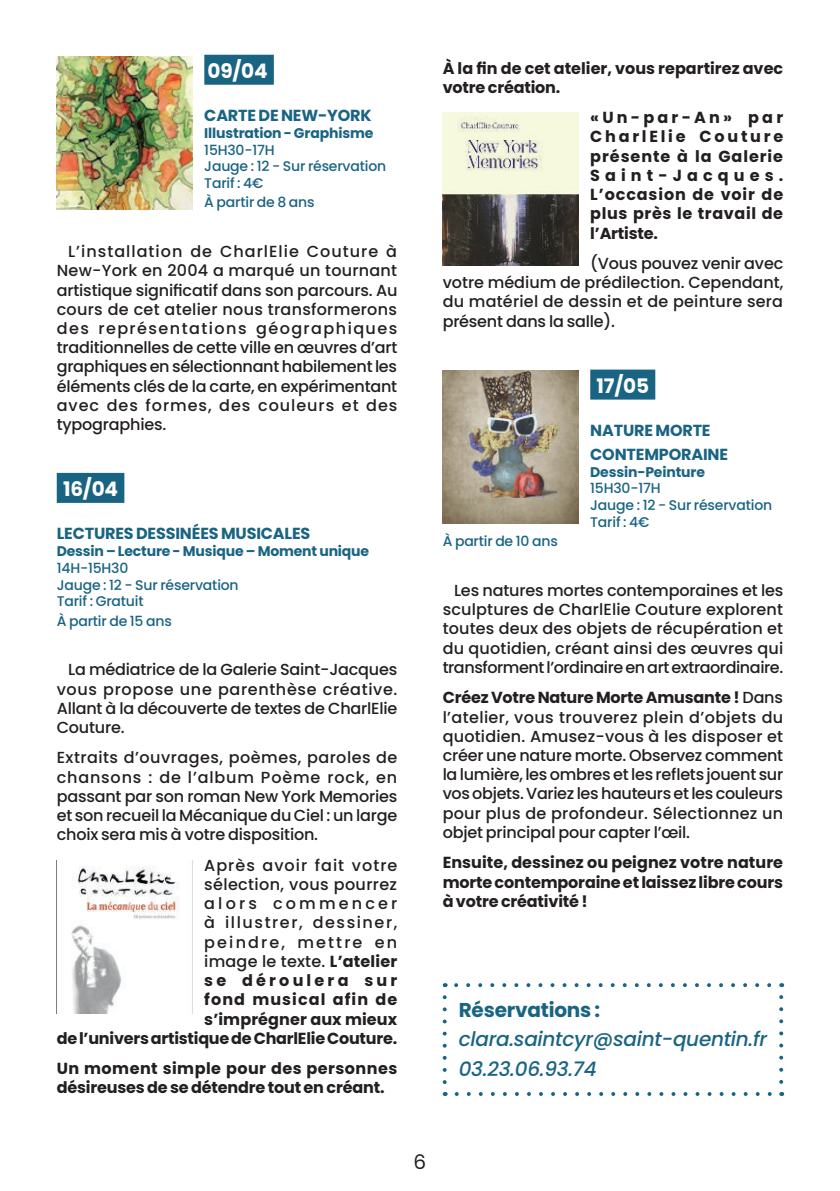
<style>
.page{position:relative;width:840px;height:1191px;background:#fff}
.page>*{position:absolute;margin:0;border:0;box-sizing:border-box;transform-origin:0 0}
.t1{font:italic 500 20px/29.6px "Poppins";letter-spacing:-.015em;color:#1a6483}
.t2{font:700 20px "Poppins";letter-spacing:-.01em;color:#fff}
.t3{font:700 20px "Poppins";letter-spacing:-.01em;color:#1a6483}
.t4{font:20px "Poppins";color:#231f20}
.t5{font:500 16px/19.2px "Poppins";letter-spacing:-.015em;color:#231f20;text-align:justify}
.t6{font:700 16px/19.2px "Poppins";letter-spacing:-.01em;color:#231f20}
.t7{font:500 16px/19.2px "Poppins";letter-spacing:.06em;color:#231f20;text-align:right}
.t8{font:700 16px/24px "Poppins";letter-spacing:-.01em;color:#1a6483}
.t9{font:500 14px/16.8px "Poppins";letter-spacing:-.015em;color:#1a6483}
.t10{font:700 14px "Poppins";letter-spacing:-.01em;color:#1a6483}
.s1{font-weight:700}
</style>
<div class="page">
<div style="left:204px;top:55px;width:70px;height:30px;background:#1a6483"></div>
<div style="left:57px;top:473px;width:67px;height:30px;background:#1a6483"></div>
<div style="left:590px;top:369px;width:65px;height:30px;background:#1a6483"></div>
<img style="left:57px;top:57px;width:136px;height:153px">
<img style="left:71px;top:860px;width:122px;height:153px">
<img style="left:442px;top:112px;width:136px;height:153px">
<img style="left:442px;top:370px;width:136px;height:153px">
<svg style="left:456px;top:1092px;width:316px;height:4px"></svg>
<svg style="left:442px;top:997px;width:4px;height:99px"></svg>
<svg style="left:779px;top:983px;width:3px;height:99px"></svg>
<svg style="left:444px;top:983px;width:324px;height:4px"></svg>
<p class="t2" style="left:207px;top:59px;width:62px">09/04</p>
<p class="t8" style="left:204px;top:103px;width:169px">CARTE DE NEW-YORK</p>
<p class="t10" style="left:204px;top:124px;width:170px">Illustration - Graphisme</p>
<p class="t9" style="left:204px;top:141px;width:183px">15H30-17H<br>Jauge : 12 - Sur réservation<br>Tarif : 4€</p>
<p class="t9" style="left:204px;top:194px;width:112px">À partir de 8 ans</p>
<p class="t5" style="left:57px;top:242px;width:342px;text-indent:11px">L’installation de CharlElie Couture à New-York en 2004 a marqué un tournant artistique significatif dans son parcours. Au cours de cet atelier nous transformerons des représentations géographiques traditionnelles de cette ville en œuvres d’art graphiques en sélectionnant habilement les éléments clés de la carte, en expérimentant avec des formes, des couleurs et des typographies.</p>
<p class="t2" style="left:63px;top:477px;width:57px">16/04</p>
<p class="t8" style="left:57px;top:522px;width:255px">LECTURES DESSINÉES MUSICALES</p>
<p class="t10" style="left:57px;top:542px;width:314px">Dessin – Lecture - Musique – Moment unique</p>
<p class="t9" style="left:57px;top:559px;width:183px">14H-15H30<br>Jauge : 12 - Sur réservation<br>Tarif : Gratuit</p>
<p class="t9" style="left:57px;top:612px;width:116px">À partir de 15 ans</p>
<p class="t5" style="left:57px;top:660px;width:342px;text-indent:11px">La médiatrice de la Galerie Saint-Jacques vous propose une parenthèse créative.<br>Allant à la découverte de textes de CharlElie Couture.</p>
<p class="t5" style="left:57px;top:748px;width:342px">Extraits d’ouvrages, poèmes, paroles de chansons : de l’album Poème rock, en passant par son roman New York Memories et son recueil la Mécanique du Ciel : un large choix sera mis à votre disposition.</p>
<p class="t7" style="left:57px;top:856px;width:342px">Après avoir fait votre<br>sélection, vous pourrez<br>alors commencer<br>à illustrer, dessiner,<br>peindre, mettre en<br>image le texte. <span class="s1">L’atelier<br>se déroulera sur<br>fond musical afin de<br>s’imprégner aux mieux<br>de l’univers artistique de CharlElie Couture.</span></p>
<p class="t6" style="left:57px;top:1059px;width:342px">Un moment simple pour des personnes désireuses de se détendre tout en créant.</p>
<p class="t6" style="left:442px;top:58px;width:342px">À la fin de cet atelier, vous repartirez avec votre création.</p>
<p class="t6" style="left:590px;top:108px;width:194px;text-align:justify">«Un-par-An» par CharlElie Couture présente à la Galerie Saint-Jacques.<br>L’occasion de voir de plus près le travail de l’Artiste.</p>
<p class="t5" style="left:442px;top:254px;width:342px;text-indent:147px">(Vous pouvez venir avec votre médium de prédilection. Cependant, du matériel de dessin et de peinture sera présent dans la salle).</p>
<p class="t2" style="left:596px;top:373px;width:54px">17/05</p>
<p class="t8" style="left:590px;top:418px;width:139px">NATURE MORTE<br>CONTEMPORAINE</p>
<p class="t10" style="left:590px;top:463px;width:116px">Dessin-Peinture</p>
<p class="t9" style="left:590px;top:480px;width:183px">15H30-17H<br>Jauge : 12 - Sur réservation<br>Tarif : 4€</p>
<p class="t9" style="left:442px;top:533px;width:117px">À partir de 10 ans</p>
<p class="t5" style="left:442px;top:581px;width:342px;text-indent:11px">Les natures mortes contemporaines et les sculptures de CharlElie Couture explorent toutes deux des objets de récupération et du quotidien, créant ainsi des œuvres qui transforment l’ordinaire en art extraordinaire.</p>
<p class="t5" style="left:442px;top:688px;width:342px"><span class="s1">Créez Votre Nature Morte Amusante !</span> Dans l’atelier, vous trouverez plein d’objets du quotidien. Amusez-vous à les disposer et créer une nature morte. Observez comment la lumière, les ombres et les reflets jouent sur vos objets. Variez les hauteurs et les couleurs pour plus de profondeur. Sélectionnez un objet principal pour capter l’œil.</p>
<p class="t6" style="left:442px;top:853px;width:342px;text-align:justify">Ensuite, dessinez ou peignez votre nature morte contemporaine et laissez libre cours à votre créativité !</p>
<p class="t3" style="left:458px;top:997px;width:143px">Réservations :</p>
<p class="t1" style="left:458px;top:1026px;width:310px">clara.saintcyr@saint-quentin.fr<br>03.23.06.93.74</p>
<p class="t4" style="left:413px;top:1150px;width:14px">6</p>
</div>
